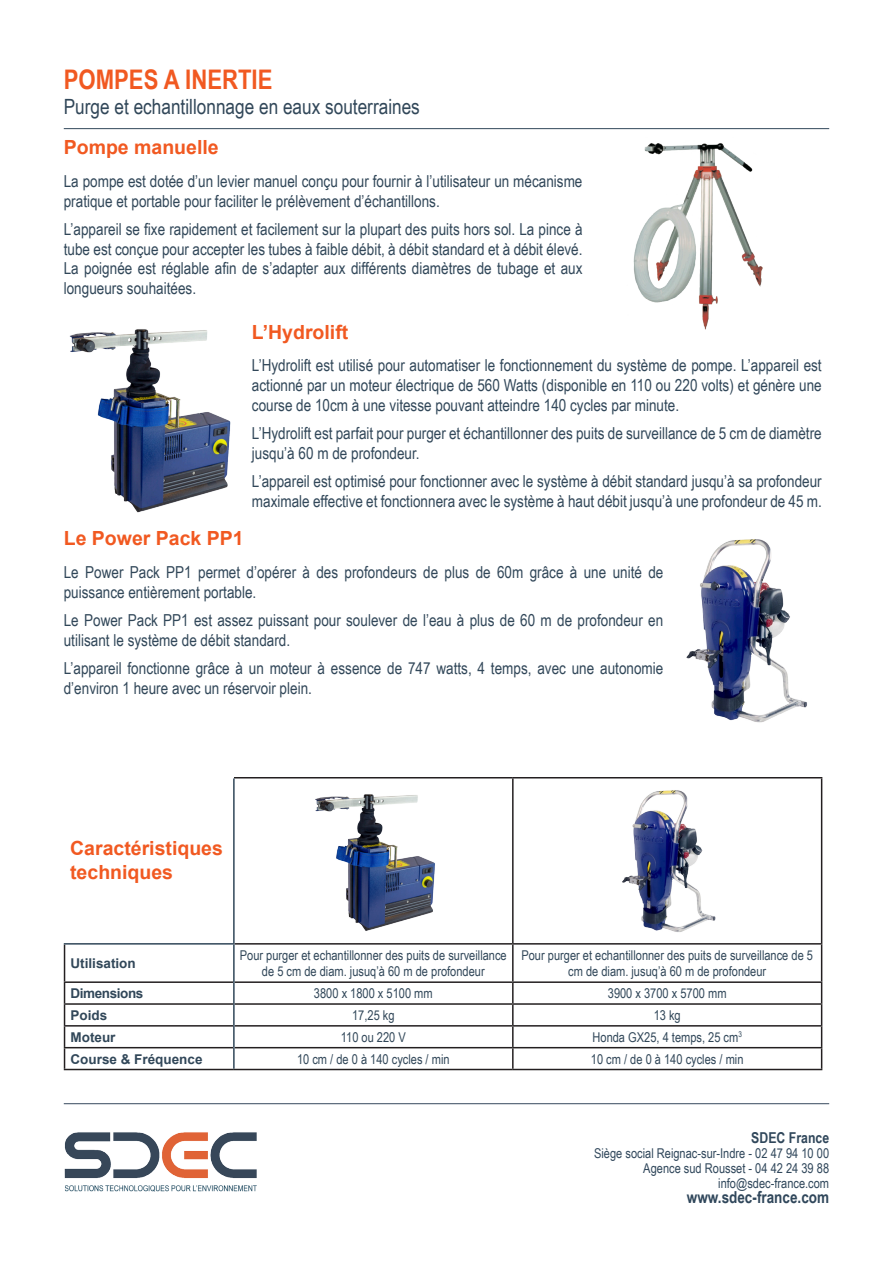
<style>
.page{position:relative;width:893px;height:1263px;background:#fff}
.page>*{position:absolute;margin:0;border:0;box-sizing:border-box;transform-origin:0 0}
.t1{font:700 27px "Arial Narrow";color:#f15921}
.t2{font:21px "Arial Narrow";color:#314759}
.t3{font:700 19.5px/23.4px "Arial";color:#f15921}
.t4{font:16.5px/19.8px "Arial Narrow";color:#314759}
.t5{font:700 16.5px "Arial Narrow";color:#30475b}
.t6{font:700 15px "Arial Narrow";color:#30475b}
.t7{font:13.5px/16.5px "Arial Narrow";color:#314759;text-align:center}
.t8{font:13.5px/15px "Arial Narrow";color:#30475b;text-align:right}
.t9{font:700 13.5px "Arial";color:#314759}
.t10{font:700 13.5px "Arial";letter-spacing:-.03em;color:#314759}
</style>
<div class="page">
<img style="left:64px;top:1132px;width:193px;height:60px">
<hr style="left:64px;top:1103px;width:765px;height:1px;background:#37495d">
<hr style="left:64px;top:128px;width:765px;height:1px;background:#32485b">
<img style="left:686px;top:539px;width:121px;height:184px">
<img style="left:69px;top:329px;width:162px;height:184px">
<img style="left:633px;top:143px;width:130px;height:187px">
<svg style="left:235px;top:778px;width:586px;height:165px"></svg>
<hr style="left:234px;top:777px;width:279px;height:1px;background:#231f20">
<hr style="left:513px;top:777px;width:309px;height:1px;background:#231f20">
<hr style="left:512px;top:778px;width:2px;height:165px;background:#231f20">
<hr style="left:821px;top:778px;width:1px;height:165px;background:#231f20">
<hr style="left:64px;top:944px;width:1px;height:37px;background:#231f20">
<hr style="left:235px;top:943px;width:278px;height:1px;background:#231f20">
<hr style="left:513px;top:943px;width:309px;height:1px;background:#231f20">
<hr style="left:512px;top:944px;width:2px;height:37px;background:#231f20">
<hr style="left:821px;top:944px;width:1px;height:37px;background:#231f20">
<hr style="left:64px;top:981px;width:169px;height:2px;background:#231f20">
<hr style="left:235px;top:981px;width:278px;height:2px;background:#231f20">
<hr style="left:513px;top:981px;width:309px;height:2px;background:#231f20">
<hr style="left:512px;top:983px;width:2px;height:20px;background:#231f20">
<hr style="left:64px;top:1003px;width:169px;height:2px;background:#231f20">
<hr style="left:235px;top:1003px;width:278px;height:2px;background:#231f20">
<hr style="left:513px;top:1003px;width:309px;height:2px;background:#231f20">
<hr style="left:512px;top:1005px;width:2px;height:20px;background:#231f20">
<hr style="left:64px;top:1025px;width:169px;height:1px;background:#231f20">
<hr style="left:235px;top:1025px;width:278px;height:1px;background:#231f20">
<hr style="left:513px;top:1025px;width:309px;height:1px;background:#231f20">
<hr style="left:512px;top:1026px;width:2px;height:21px;background:#231f20">
<hr style="left:64px;top:1047px;width:169px;height:1px;background:#231f20">
<svg style="left:64px;top:983px;width:1px;height:86px"></svg>
<hr style="left:235px;top:1047px;width:278px;height:1px;background:#231f20">
<hr style="left:513px;top:1047px;width:309px;height:1px;background:#231f20">
<hr style="left:512px;top:1048px;width:2px;height:21px;background:#231f20">
<svg style="left:821px;top:983px;width:1px;height:86px"></svg>
<hr style="left:64px;top:1069px;width:170px;height:1px;background:#231f20">
<hr style="left:234px;top:1069px;width:279px;height:1px;background:#231f20">
<hr style="left:513px;top:1069px;width:309px;height:1px;background:#231f20">
<hr style="left:233px;top:778px;width:2px;height:165px;background:#314759">
<hr style="left:64px;top:943px;width:171px;height:1px;background:#314759">
<hr style="left:233px;top:944px;width:2px;height:38px;background:#314759">
<hr style="left:233px;top:982px;width:2px;height:22px;background:#314759">
<hr style="left:233px;top:1004px;width:2px;height:22px;background:#314759">
<hr style="left:233px;top:1026px;width:2px;height:22px;background:#314759">
<hr style="left:233px;top:1048px;width:2px;height:21px;background:#314759">
<img style="left:310px;top:789px;width:127px;height:144px">
<img style="left:611px;top:784px;width:113px;height:154px">
<h1 class="t1" style="left:64px;top:59px;width:210px">POMPES A INERTIE</h1>
<p class="t2" style="left:64px;top:91px;width:358px">Purge et echantillonnage en eaux souterraines</p>
<p class="t3" style="left:64px;top:136px;width:156px">Pompe manuelle</p>
<p class="t4" style="left:64px;top:170px;width:520px">La pompe est dotée d’un levier manuel conçu pour fournir à l’utilisateur un mécanisme pratique et portable pour faciliter le prélèvement d’échantillons.</p>
<p class="t4" style="left:64px;top:218px;width:520px;text-align:justify">L’appareil se fixe rapidement et facilement sur la plupart des puits hors sol. La pince à tube est conçue pour accepter les tubes à faible débit, à débit standard et à débit élevé.<br>La poignée est réglable afin de s’adapter aux différents diamètres de tubage et aux longueurs souhaitées.</p>
<p class="t3" style="left:252px;top:321px;width:98px">L’Hydrolift</p>
<p class="t4" style="left:252px;top:355px;width:571px;text-align:justify">L’Hydrolift est utilisé pour automatiser le fonctionnement du système de pompe. L’appareil est actionné par un moteur électrique de 560 Watts (disponible en 110 ou 220 volts) et génère une course de 10cm à une vitesse pouvant atteindre 140 cycles par minute.</p>
<p class="t4" style="left:252px;top:423px;width:571px">L’Hydrolift est parfait pour purger et échantillonner des puits de surveillance de 5 cm de diamètre jusqu’à 60 m de profondeur.</p>
<p class="t4" style="left:252px;top:471px;width:571px">L’appareil est optimisé pour fonctionner avec le système à débit standard jusqu’à sa profondeur maximale effective et fonctionnera avec le système à haut débit jusqu’à une profondeur de 45 m.</p>
<p class="t3" style="left:64px;top:527px;width:181px">Le Power Pack PP1</p>
<p class="t4" style="left:64px;top:562px;width:601px">Le Power Pack PP1 permet d’opérer à des profondeurs de plus de 60m grâce à une unité de puissance entièrement portable.</p>
<p class="t4" style="left:64px;top:610px;width:601px">Le Power Pack PP1 est assez puissant pour soulever de l’eau à plus de 60 m de profondeur en utilisant le système de débit standard.</p>
<p class="t4" style="left:64px;top:658px;width:601px">L’appareil fonctionne grâce à un moteur à essence de 747 watts, 4 temps, avec une autonomie d’environ 1 heure avec un réservoir plein.</p>
<p class="t3" style="left:70px;top:837px;width:154px">Caractéristiques techniques</p>
<p class="t9" style="left:71px;top:954px;width:67px">Utilisation</p>
<p class="t7" style="left:240px;top:946px;width:268px">Pour purger et echantillonner des puits de surveillance de 5 cm de diam. jusuq’à 60 m de profondeur</p>
<p class="t7" style="left:521px;top:946px;width:293px">Pour purger et echantillonner des puits de surveillance de 5 cm de diam. jusuq’à 60 m de profondeur</p>
<p class="t10" style="left:71px;top:984px;width:74px">Dimensions</p>
<p class="t7" style="left:314px;top:984px;width:120px">3800 x 1800 x 5100 mm</p>
<p class="t7" style="left:608px;top:984px;width:120px">3900 x 3700 x 5700 mm</p>
<p class="t9" style="left:71px;top:1006px;width:38px">Poids</p>
<p class="t7" style="left:352px;top:1006px;width:44px">17,25 kg</p>
<p class="t7" style="left:654px;top:1006px;width:29px">13 kg</p>
<p class="t9" style="left:71px;top:1028px;width:46px">Moteur</p>
<p class="t7" style="left:341px;top:1028px;width:67px">110 ou 220 V</p>
<p class="t7" style="left:592px;top:1028px;width:151px">Honda GX25, 4 temps, 25 cm<sup>3</sup></p>
<p class="t9" style="left:71px;top:1050px;width:134px">Course &amp; Fréquence</p>
<p class="t7" style="left:297px;top:1050px;width:154px">10 cm / de 0 à 140 cycles / min</p>
<p class="t7" style="left:591px;top:1050px;width:154px">10 cm / de 0 à 140 cycles / min</p>
<p class="t6" style="left:751px;top:1126px;width:79px">SDEC France</p>
<p class="t8" style="left:594px;top:1145px;width:237px">Siège social Reignac-sur-Indre - 02 47 94 10 00<br>Agence sud Rousset - 04 42 24 39 88 info@sdec-france.com</p>
<p class="t5" style="left:687px;top:1184px;width:144px">www.sdec-france.com</p>
</div>
